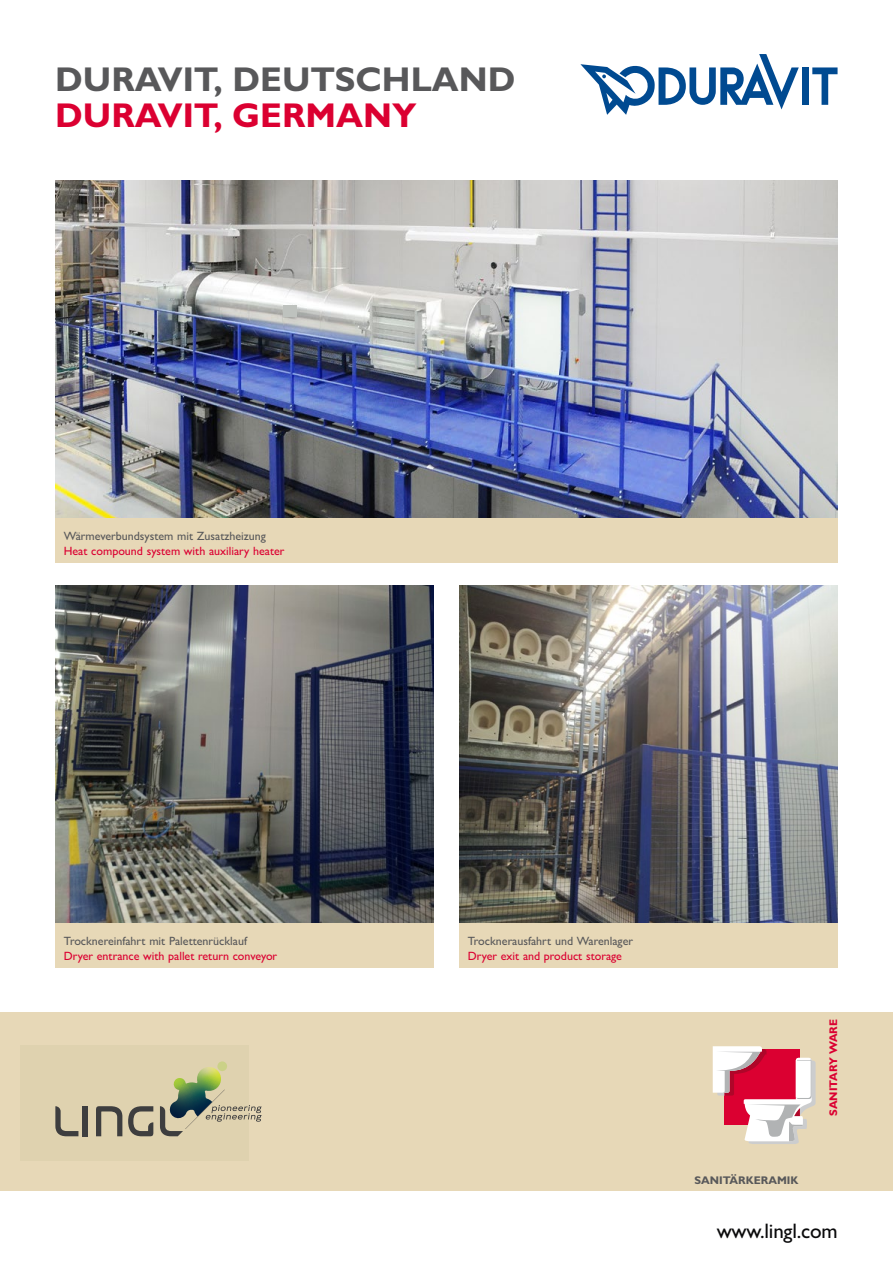
<style>
.page{position:relative;width:893px;height:1263px;background:#fff}
.page>*{position:absolute;margin:0;border:0;box-sizing:border-box;transform-origin:0 0}
.t1{font:700 34.5px "Gill Sans MT Pro";color:#58585a}
.t2{font:700 34.5px "Gill Sans MT Pro";color:#db0031}
.t3{font:500 21px "Gill Sans MT Pro";letter-spacing:-.01em;color:#0a0a0b}
.t4{font:500 12px "Gill Sans MT Pro";color:#db0031}
.t5{font:500 12px "Gill Sans MT Pro";color:#58585a}
.t6{font:700 11.1px "Gill Sans MT Pro";color:#58585a}
.t7{font:700 11.1px "Gill Sans MT Pro";color:#db0031}
</style>
<div class="page">
<div style="left:0;top:1013px;width:893px;height:178px;background:#e7d8b7"></div>
<div style="left:55px;top:923px;width:379px;height:45px;background:#e7d8b7"></div>
<div style="left:459px;top:923px;width:379px;height:45px;background:#e7d8b7"></div>
<div style="left:55px;top:518px;width:783px;height:44px;background:#e7d8b7"></div>
<img style="left:55px;top:585px;width:379px;height:337px">
<img style="left:459px;top:585px;width:379px;height:337px">
<img style="left:55px;top:180px;width:783px;height:338px">
<div style="left:802px;top:67px;width:7px;height:38px;background:#004a91"></div>
<svg style="left:812px;top:67px;width:25px;height:38px"></svg>
<svg style="left:580px;top:54px;width:219px;height:61px"></svg>
<svg style="left:713px;top:1046px;width:103px;height:98px"></svg>
<div style="left:20px;top:1045px;width:228px;height:115px;background:#dfd2af"></div>
<svg style="left:55px;top:1061px;width:207px;height:76px"></svg>
<div style="left:283px;top:306px;width:14px;height:11px;background:#bec2be"></div>
<div style="left:481px;top:305px;width:9px;height:10px;background:#b0b4b2"></div>
<h1 class="t1" style="left:55px;top:58px;width:462px">DURAVIT, DEUTSCHLAND</h1>
<h1 class="t2" style="left:55px;top:94px;width:363px">DURAVIT, GERMANY</h1>
<p class="t5" style="left:64px;top:529px;width:204px">Wärmeverbundsystem mit Zusatzheizung</p>
<p class="t4" style="left:64px;top:544px;width:222px">Heat compound system with auxiliary heater</p>
<p class="t5" style="left:64px;top:933px;width:185px">Trocknereinfahrt mit Palettenrücklauf</p>
<p class="t4" style="left:64px;top:949px;width:215px">Dryer entrance with pallet return conveyor</p>
<p class="t5" style="left:468px;top:934px;width:167px">Trocknerausfahrt und Warenlager</p>
<p class="t4" style="left:468px;top:949px;width:156px">Dryer exit and product storage</p>
<p class="t6" style="left:694px;top:1174px;width:106px">SANITÄRKERAMIK</p>
<p class="t7" style="left:827px;top:1116px;width:98px;rotate:-90deg">SANITARY WARE</p>
<h2 class="t3" style="left:717px;top:1218px;width:122px">www.lingl.com</h2>
</div>
